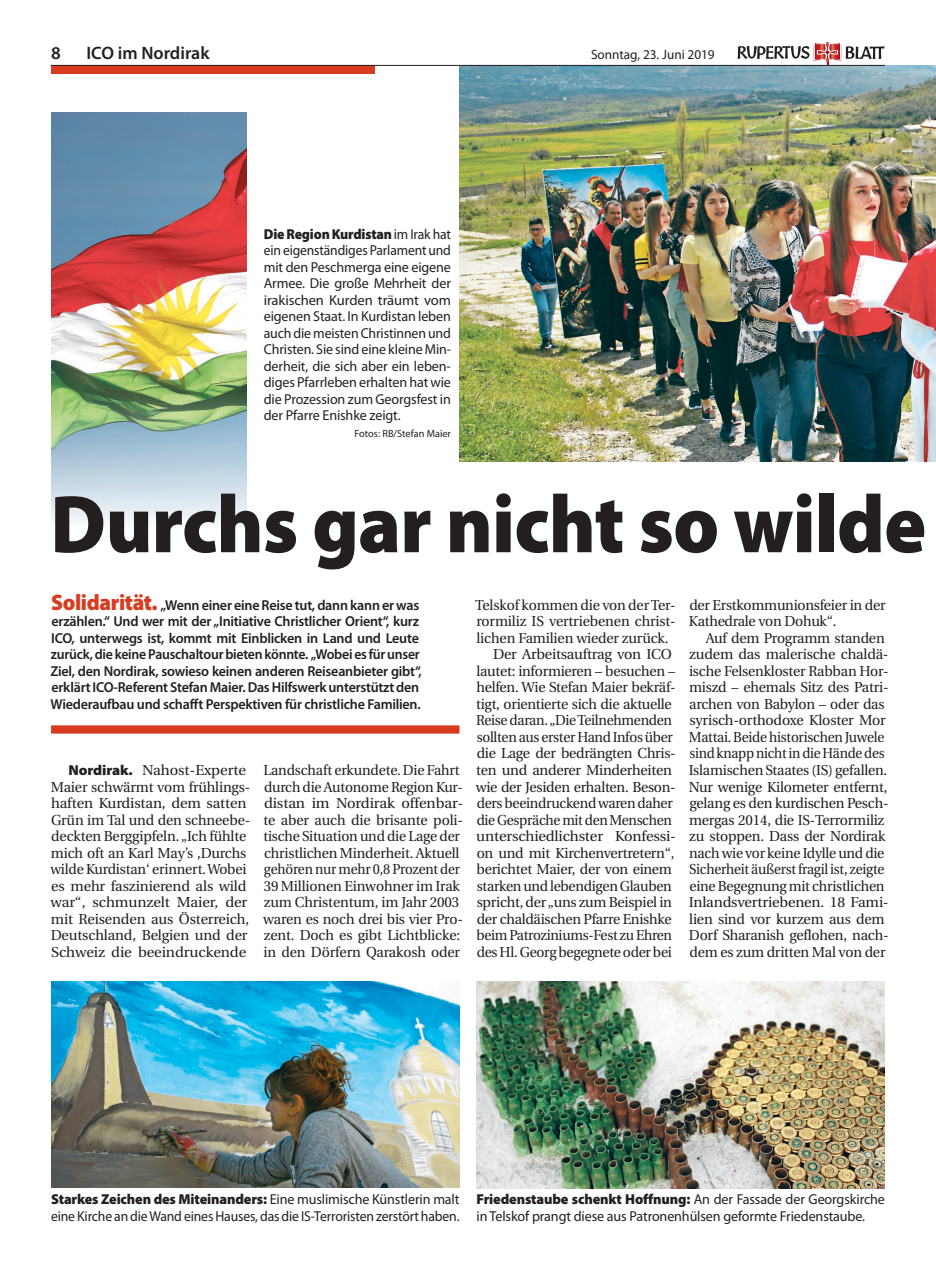
<style>
.page{position:relative;width:936px;height:1263px;background:#fff}
.page>*{position:absolute;margin:0;border:0;box-sizing:border-box;transform-origin:0 0}
.t1{font:900 82.5px "Myriad Pro";letter-spacing:-.01em;color:#231f20;scale:.95 1}
.t2{font:600 18px "Myriad Pro";color:#231f20}
.t3{font:14.4px/16.5px "Utopia";letter-spacing:-.015em;color:#231f20}
.t4{font:600 14.4px/16.5px "Myriad Pro";letter-spacing:-.015em;color:#231f20}
.t5{font:14.4px/16.5px "Myriad Pro";letter-spacing:-.01em;color:#231f20;text-align:justify;scale:.95 1}
.t6{font:14.4px/16.5px "Myriad Pro";letter-spacing:-.01em;color:#231f20}
.t7{font:14.4px "Utopia";letter-spacing:-.015em;color:#231f20;scale:.95 1}
.t8{font:14.4px "Utopia";letter-spacing:-.015em;color:#231f20;scale:.96 1}
.t9{font:13.5px "Myriad Pro";color:#231f20}
.t10{font:10.5px "Myriad Pro";color:#231f20}
.s1{font-weight:900}
.s2{font-weight:900;font-size:22.5px;color:#d93b20}
.s3{font-family:"Myriad Pro";font-weight:900}
</style>
<div class="page">
<svg style="left:737px;top:41px;width:147px;height:23px"></svg>
<div style="left:51px;top:725px;width:408px;height:9px;background:#d93b20"></div>
<img style="left:459px;top:66px;width:476px;height:395px">
<img style="left:476px;top:981px;width:408px;height:207px">
<img style="left:51px;top:113px;width:196px;height:408px">
<div style="left:51px;top:65px;width:323px;height:9px;background:#d93b20"></div>
<img style="left:51px;top:981px;width:408px;height:206px">
<hr style="left:51px;top:65px;width:833px;height:1px;background:#231f20">
<p class="t2" style="left:51px;top:42px;width:11px">8</p>
<p class="t2" style="left:86px;top:42px;width:125px">ICO im Nordirak</p>
<p class="t9" style="left:591px;top:46px;width:125px">Sonntag, 23. Juni 2019</p>
<p class="t5" style="left:264px;top:225px;width:199px"><span class="s1">Die Region Kurdistan</span> im Irak hat ein eigenständiges Parlament und mit den Peschmerga eine eigene Armee. Die große Mehrheit der irakischen Kurden träumt vom eigenen Staat. In Kurdistan leben auch die meisten Christinnen und Christen. Sie sind eine kleine Min&shy;derheit, die sich aber ein leben&shy;diges Pfarrleben erhalten hat wie die Prozession zum Georgsfest in der Pfarre Enishke zeigt.</p>
<p class="t10" style="left:354px;top:427px;width:98px">Fotos: RB/Stefan Maier</p>
<h1 class="t1" style="left:50px;top:469px;width:923px">Durchs gar nicht so wilde</h1>
<p class="t4" style="left:50px;top:596px;width:373px"><span class="s2">Solidarität.</span> „Wenn einer eine Reise tut, dann kann er was erzählen.“ Und wer mit der „Initiative Christlicher Orient“, kurz ICO, unterwegs ist, kommt mit Einblicken in Land und Leute zurück, die keine Pauschaltour bieten könnte. „Wobei es für unser Ziel, den Nordirak, sowieso keinen anderen Reiseanbieter gibt“, erklärt ICO-Referent Stefan Maier. Das Hilfswerk unterstützt den Wiederaufbau und schafft Perspektiven für christliche Familien.</p>
<p class="t3" style="left:50px;top:762px;width:201px;text-indent:18px"><span class="s3">Nordirak.</span> Nahost-Experte<br>Maier schwärmt vom frühlings&shy;haften Kurdistan, dem satten<br>Grün im Tal und den schneebe&shy;deckten Berggipfeln. „Ich fühlte mich oft an Karl May’s ,Durchs wilde Kurdistan‘ erinnert. Wobei es mehr faszinierend als wild war“, schmunzelt Maier, der mit Reisenden aus Österreich,<br>Deutschland, Belgien und der<br>Schweiz die beeindruckende</p>
<p class="t3" style="left:263px;top:762px;width:202px">Landschaft erkundete. Die Fahrt durch die Autonome Region Kur&shy;distan im Nordirak offenbar&shy;te aber auch die brisante poli&shy;tische Situation und die Lage der christlichen Minderheit. Aktuell gehören nur mehr 0,8 Prozent der<br>39 Millionen Einwohner im Irak zum Christentum, im Jahr 2003 waren es noch drei bis vier Pro&shy;zent. Doch es gibt Lichtblicke: in den Dörfern Qarakosh oder</p>
<p class="t3" style="left:475px;top:597px;width:202px">Telskof kommen die von der Ter-</p>
<p class="t3" style="left:476px;top:614px;width:201px">rormiliz IS vertriebenen christ-</p>
<p class="t3" style="left:476px;top:630px;width:193px">lichen Familien wieder zurück.</p>
<p class="t3" style="left:493px;top:647px;width:180px">Der Arbeitsauftrag von ICO</p>
<p class="t3" style="left:476px;top:663px;width:200px">lautet: informieren – besuchen –</p>
<p class="t3" style="left:476px;top:680px;width:201px">helfen. Wie Stefan Maier bekräf-</p>
<p class="t3" style="left:476px;top:696px;width:197px">tigt, orientierte sich die aktuelle</p>
<p class="t7" style="left:476px;top:713px;width:208px">Reise daran. „Die Teilnehmenden</p>
<p class="t7" style="left:476px;top:729px;width:208px">sollten aus erster Hand Infos über</p>
<p class="t3" style="left:476px;top:746px;width:200px">die Lage der bedrängten Chris-</p>
<p class="t3" style="left:476px;top:762px;width:197px">ten und anderer Minderheiten</p>
<p class="t3" style="left:476px;top:779px;width:201px">wie der Jesiden erhalten. Beson-</p>
<p class="t8" style="left:476px;top:795px;width:206px">ders beeindruckend waren daher</p>
<p class="t7" style="left:476px;top:812px;width:207px">die Gespräche mit den Menschen</p>
<p class="t3" style="left:476px;top:828px;width:201px">unterschiedlichster Konfessi-</p>
<p class="t3" style="left:476px;top:845px;width:199px">on und mit Kirchenvertretern“,</p>
<p class="t3" style="left:476px;top:861px;width:197px">berichtet Maier, der von einem</p>
<p class="t3" style="left:476px;top:878px;width:197px">starken und lebendigen Glauben</p>
<p class="t3" style="left:476px;top:894px;width:197px">spricht, der „uns zum Beispiel in</p>
<p class="t3" style="left:476px;top:911px;width:196px">der chaldäischen Pfarre Enishke</p>
<p class="t7" style="left:476px;top:927px;width:207px">beim Patroziniums-Fest zu Ehren</p>
<p class="t3" style="left:476px;top:944px;width:197px">des Hl. Georg begegnete oder bei</p>
<p class="t3" style="left:688px;top:597px;width:198px">der Erstkommunionsfeier in der<br>Kathedrale von Dohuk“.</p>
<p class="t3" style="left:688px;top:630px;width:201px;text-indent:17px">Auf dem Programm standen zudem das malerische chaldä&shy;ische Felsenkloster Rabban Hor&shy;miszd – ehemals Sitz des Patri&shy;archen von Babylon – oder das syrisch-orthodoxe Kloster Mor<br>Mattai. Beide historischen Juwele sind knapp nicht in die Hände des<br>Islamischen Staates (IS) gefallen.<br>Nur wenige Kilometer entfernt, gelang es den kurdischen Pesch&shy;mergas 2014, die IS-Terrormiliz zu stoppen. Dass der Nordirak nach wie vor keine Idylle und die<br>Sicherheit äußerst fragil ist, zeigte eine Begegnung mit christlichen<br>Inlandsvertriebenen. 18 Fami&shy;lien sind vor kurzem aus dem<br>Dorf Sharanish geflohen, nach&shy;dem es zum dritten Mal von der</p>
<p class="t6" style="left:51px;top:1191px;width:410px"><span class="s1">Starkes Zeichen des Miteinanders:</span> Eine muslimische Künstlerin malt eine Kirche an die Wand eines Hauses, das die IS-Terroristen zerstört haben.</p>
<p class="t6" style="left:476px;top:1191px;width:410px"><span class="s1">Friedenstaube schenkt Hoffnung:</span> An der Fassade der Georgskirche in Telskof prangt diese aus Patronenhülsen geformte Friedenstaube.</p>
</div>
